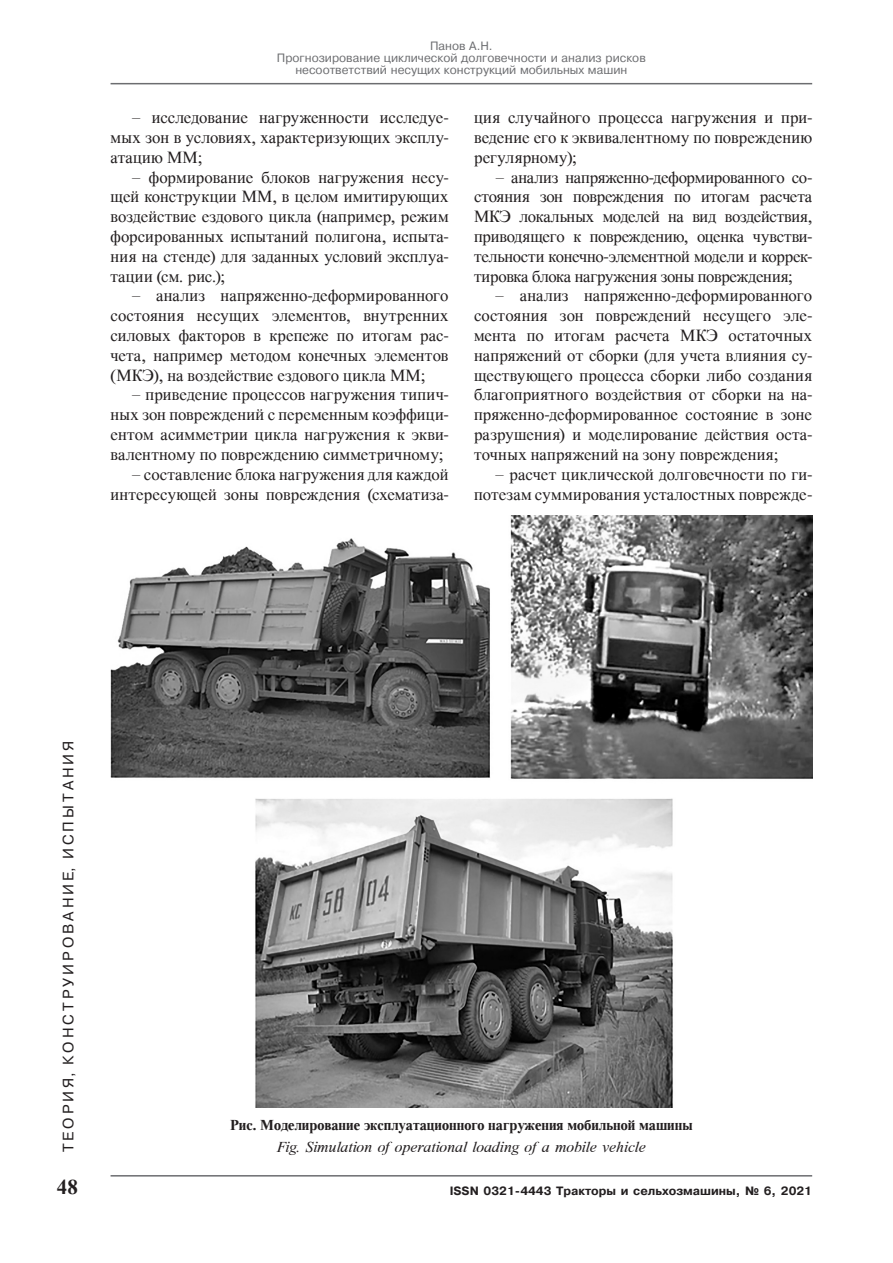
<style>
.page{position:relative;width:893px;height:1263px;background:#fff}
.page>*{position:absolute;margin:0;border:0;box-sizing:border-box;transform-origin:0 0}
.t1{font:700 21px "Times New Roman";color:#231f20}
.t2{font:16.5px/19.8px "Time";letter-spacing:.005em;color:#231f20;text-align:justify}
.t3{font:700 15px "Time";color:#231f20}
.t4{font:italic 15px "Time";color:#231f20}
.t5{font:15px "Pragmatica CTT";letter-spacing:.2em;color:#231f20}
.t6{font:12px/12px "Pragmatica CTT";color:#6c6d70;text-align:center}
.t7{font:700 12px "Pragmatica CTT";color:#231f20}
</style>
<div class="page">
<hr style="left:111px;top:83px;width:701px;height:1px;background:#6c6d70">
<hr style="left:111px;top:1175px;width:701px;height:1px;background:#6c6d70">
<img style="left:111px;top:516px;width:701px;height:592px">
<p class="t6" style="left:277px;top:40px;width:370px">Панов А.Н.<br>Прогнозирование циклической долговечности и анализ рисков несоответствий несущих конструкций мобильных машин</p>
<p class="t2" style="left:111px;top:108px;width:340px;text-indent:21px">– исследование нагруженности исследуе&shy;мых зон в условиях, характеризующих эксплу&shy;атацию ММ;</p>
<p class="t2" style="left:111px;top:167px;width:340px;text-indent:21px">– формирование блоков нагружения несу&shy;щей конструкции ММ, в целом имитирующих воздействие ездового цикла (например, режим форсированных испытаний полигона, испыта&shy;ния на стенде) для заданных условий эксплуа&shy;тации (см. рис.);</p>
<p class="t2" style="left:111px;top:286px;width:340px;text-indent:21px">– анализ напряженно-деформированного состояния несущих элементов, внутренних силовых факторов в крепеже по итогам рас&shy;чета, например методом конечных элементов (МКЭ), на воздействие ездового цикла ММ;</p>
<p class="t2" style="left:110px;top:385px;width:340px;text-indent:21px">– приведение процессов нагружения типич&shy;ных зон повреждений с переменным коэффици&shy;ентом асимметрии цикла нагружения к экви&shy;валентному по повреждению симметричному;</p>
<p class="t2" style="left:110px;top:464px;width:340px;text-align:right">– составление блока нагружения для каждой интересующей зоны повреждения (схематиза-</p>
<p class="t2" style="left:474px;top:108px;width:340px">ция случайного процесса нагружения и при&shy;ведение его к эквивалентному по повреждению регулярному);</p>
<p class="t2" style="left:474px;top:167px;width:340px;text-indent:21px">– анализ напряженно-деформированного со&shy;стояния зон повреждения по итогам расчета МКЭ локальных моделей на вид воздействия, приводящего к повреждению, оценка чувстви&shy;тельности конечно-элементной модели и коррек&shy;тировка блока нагружения зоны повреждения;</p>
<p class="t2" style="left:474px;top:286px;width:340px;text-indent:21px">– анализ напряженно-деформированного состояния зон повреждений несущего эле&shy;мента по итогам расчета МКЭ остаточных напряжений от сборки (для учета влияния су&shy;ществующего процесса сборки либо создания благоприятного воздействия от сборки на на&shy;пряженно-деформированное состояние в зоне разрушения) и моделирование действия оста&shy;точных напряжений на зону повреждения;</p>
<p class="t2" style="left:474px;top:464px;width:340px;text-align:right">– расчет циклической долговечности по ги&shy;потезам суммирования усталостных поврежде-</p>
<p class="t5" style="left:60px;top:1152px;width:414px;rotate:-90deg">ТЕОРИЯ, КОНСТРУИРОВАНИЕ, ИСПЫТАНИЯ</p>
<p class="t1" style="left:57px;top:1173px;width:22px">48</p>
<p class="t3" style="left:230px;top:1116px;width:464px">Рис. Моделирование эксплуатационного нагружения мобильной машины</p>
<p class="t4" style="left:277px;top:1139px;width:370px">Fig. Simulation of operational loading of a mobile vehicle</p>
<p class="t7" style="left:450px;top:1184px;width:364px">ISSN 0321-4443 Тракторы и сельхозмашины, ¹ 6, 2021</p>
</div>
